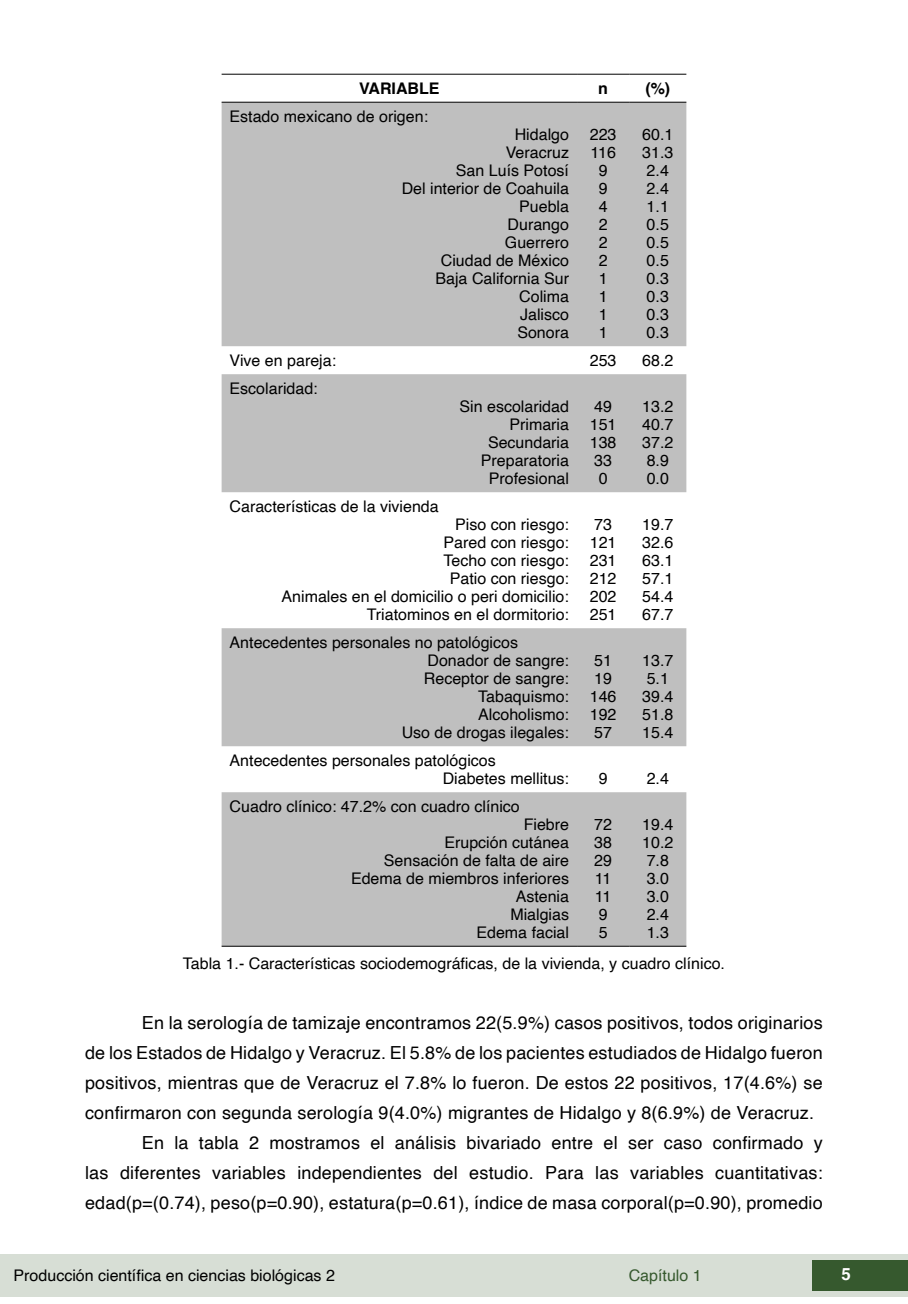
<style>
.page{position:relative;width:908px;height:1304px;background:#fff}
.page>*{position:absolute;margin:0;border:0;box-sizing:border-box;transform-origin:0 0}
.t1{font:18px "Helvetica";letter-spacing:.01em;color:#000}
.t2{font:700 16.8px "Helvetica";color:#fff}
.t3{font:16px/18px "Helvetica";color:#000}
.t4{font:700 16px "Helvetica";color:#000}
.t5{font:16px "Helvetica";color:#36592e}
</style>
<div class="page">
<div style="left:0;top:1254px;width:906px;height:43px;background:#d7ded5"></div>
<div style="left:812px;top:1261px;width:95px;height:30px;background:#36592e"></div>
<svg style="left:221px;top:103px;width:465px;height:843px;fill:#bfbfbf"></svg>
<hr style="left:221px;top:946px;width:355px;height:1px;background:#000">
<hr style="left:576px;top:946px;width:53px;height:1px;background:#000">
<hr style="left:629px;top:946px;width:57px;height:1px;background:#000">
<hr style="left:221px;top:74px;width:355px;height:1px;background:#000">
<hr style="left:576px;top:74px;width:53px;height:1px;background:#000">
<hr style="left:629px;top:74px;width:57px;height:1px;background:#000">
<hr style="left:221px;top:102px;width:355px;height:1px;background:#000">
<hr style="left:576px;top:102px;width:53px;height:1px;background:#000">
<hr style="left:629px;top:102px;width:57px;height:1px;background:#000">
<p class="t4" style="left:359px;top:79px;width:82px">VARIABLE</p>
<p class="t4" style="left:598px;top:79px;width:11px">n</p>
<p class="t4" style="left:645px;top:79px;width:26px">(%)</p>
<p class="t3" style="left:229px;top:108px;width:200px">Estado mexicano de origen:</p>
<p class="t3" style="left:401px;top:126px;width:169px;text-align:right">Hidalgo<br>Veracruz<br>San Luís Potosí<br>Del interior de Coahuila<br>Puebla<br>Durango<br>Guerrero<br>Ciudad de México<br>Baja California Sur<br>Colima<br>Jalisco<br>Sonora</p>
<p class="t3" style="left:589px;top:126px;width:28px;text-align:center">223<br>116<br>9<br>9<br>4<br>2<br>2<br>2<br>1<br>1<br>1<br>1</p>
<p class="t3" style="left:642px;top:126px;width:33px">60.1<br>31.3<br>2.4<br>2.4<br>1.1<br>0.5<br>0.5<br>0.5<br>0.3<br>0.3<br>0.3<br>0.3</p>
<p class="t3" style="left:229px;top:352px;width:108px">Vive en pareja:</p>
<p class="t3" style="left:589px;top:352px;width:28px">253</p>
<p class="t3" style="left:642px;top:352px;width:33px">68.2</p>
<p class="t3" style="left:229px;top:380px;width:90px">Escolaridad:</p>
<p class="t3" style="left:459px;top:398px;width:111px;text-align:right">Sin escolaridad<br>Primaria<br>Secundaria<br>Preparatoria<br>Profesional</p>
<p class="t3" style="left:589px;top:398px;width:28px;text-align:center">49<br>151<br>138<br>33<br>0</p>
<p class="t3" style="left:642px;top:398px;width:33px">13.2<br>40.7<br>37.2<br>8.9<br>0.0</p>
<p class="t3" style="left:229px;top:498px;width:210px">Características de la vivienda</p>
<p class="t3" style="left:281px;top:516px;width:289px;text-align:right">Piso con riesgo:<br>Pared con riesgo:<br>Techo con riesgo:<br>Patio con riesgo:<br>Animales en el domicilio o peri domicilio:<br>Triatominos en el dormitorio:</p>
<p class="t3" style="left:589px;top:516px;width:28px">73<br>121<br>231<br>212<br>202<br>251</p>
<p class="t3" style="left:642px;top:516px;width:33px;text-align:justify">19.7<br>32.6<br>63.1<br>57.1<br>54.4<br>67.7</p>
<p class="t3" style="left:229px;top:634px;width:290px">Antecedentes personales no patológicos</p>
<p class="t3" style="left:427px;top:652px;width:143px">Donador de sangre:</p>
<p class="t3" style="left:424px;top:670px;width:146px">Receptor de sangre:</p>
<p class="t3" style="left:478px;top:688px;width:92px">Tabaquismo:</p>
<p class="t3" style="left:478px;top:706px;width:92px">Alcoholismo:</p>
<p class="t3" style="left:401px;top:724px;width:169px">Uso de drogas ilegales:</p>
<p class="t3" style="left:589px;top:652px;width:28px">51<br>19<br>146<br>192<br>57</p>
<p class="t3" style="left:642px;top:652px;width:33px">13.7<br>5.1<br>39.4<br>51.8<br>15.4</p>
<p class="t3" style="left:442px;top:752px;width:128px;text-indent:-213px">Antecedentes personales patológicos<br>Diabetes mellitus:</p>
<p class="t3" style="left:598px;top:770px;width:10px">9</p>
<p class="t3" style="left:646px;top:770px;width:24px">2.4</p>
<p class="t3" style="left:229px;top:798px;width:291px">Cuadro clínico: 47.2% con cuadro clínico</p>
<p class="t3" style="left:351px;top:816px;width:219px;text-align:right">Fiebre<br>Erupción cutánea<br>Sensación de falta de aire<br>Edema de miembros inferiores<br>Astenia<br>Mialgias<br>Edema facial</p>
<p class="t3" style="left:594px;top:816px;width:19px">72<br>38<br>29<br>11<br>11<br>9<br>5</p>
<p class="t3" style="left:642px;top:816px;width:33px">19.4<br>10.2<br>7.8<br>3.0<br>3.0<br>2.4<br>1.3</p>
<p class="t3" style="left:183px;top:955px;width:543px">Tabla 1.- Características sociodemográficas, de la vivienda, y cuadro clínico.</p>
<p class="t1" style="left:142px;top:1009px;width:682px">En la serología de tamizaje encontramos 22(5.9%) casos positivos, todos originarios</p>
<p class="t1" style="left:85px;top:1039px;width:738px">de los Estados de Hidalgo y Veracruz. El 5.8% de los pacientes estudiados de Hidalgo fueron</p>
<p class="t1" style="left:85px;top:1069px;width:738px">positivos, mientras que de Veracruz el 7.8% lo fueron. De estos 22 positivos, 17(4.6%) se</p>
<p class="t1" style="left:85px;top:1099px;width:730px">confirmaron con segunda serología 9(4.0%) migrantes de Hidalgo y 8(6.9%) de Veracruz.</p>
<p class="t1" style="left:142px;top:1129px;width:682px">En la tabla 2 mostramos el análisis bivariado entre el ser caso confirmado y</p>
<p class="t1" style="left:85px;top:1159px;width:738px">las diferentes variables independientes del estudio. Para las variables cuantitativas:</p>
<p class="t1" style="left:85px;top:1189px;width:738px">edad(p=(0.74), peso(p=0.90), estatura(p=0.61), índice de masa corporal(p=0.90), promedio</p>
<p class="t3" style="left:14px;top:1267px;width:323px">Producción científica en ciencias biológicas 2</p>
<p class="t5" style="left:628px;top:1263px;width:74px">Capítulo 1</p>
<p class="t2" style="left:841px;top:1264px;width:11px">5</p>
</div>
